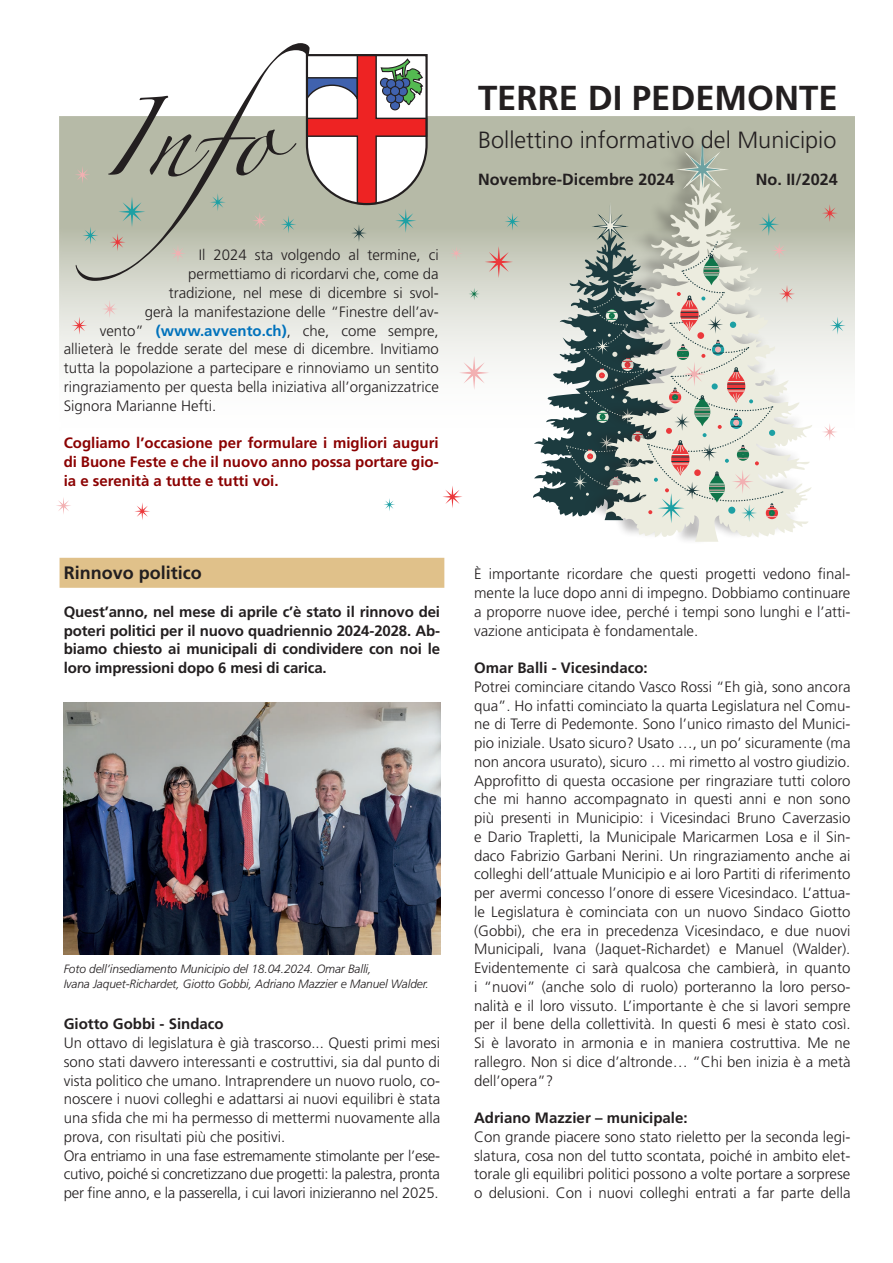
<style>
.page{position:relative;width:893px;height:1263px;background:#fff}
.page>*{position:absolute;margin:0;border:0;box-sizing:border-box;transform-origin:0 0}
.t1{font:70.35px "Zapfino";color:#231f20}
.t2{font:700 34.65px "Frutiger LT";color:#231f20}
.t3{font:300 23.4px "Frutiger LT";color:#231f20}
.t4{font:700 18px "Frutiger LT";color:#231f20}
.t5{font:700 16.2px "Frutiger LT";color:#231f20}
.t6{font:300 15px/18.8px "Frutiger LT";color:#231f20;text-align:justify}
.t7{font:700 15px/18.8px "Frutiger LT";color:#231f20;text-align:justify}
.t8{font:700 15px/18.8px "Frutiger LT";color:#8b0202;text-align:justify}
.t9{font:italic 300 12px "Frutiger LT";letter-spacing:-.01em;color:#231f20}
.s1{font-weight:700;color:#0072bc}
</style>
<div class="page">
<div style="left:60px;top:558px;width:384px;height:30px;background:#e0c18a"></div>
<svg style="left:60px;top:117px;width:795px;height:253px;background:#cccfc2"></svg>
<svg style="left:533px;top:229px;width:33px;height:287px"></svg>
<div style="left:584px;top:123px;width:222px;height:421px;background:#b6baa7"></div>
<svg style="left:605px;top:177px;width:207px;height:365px"></svg>
<svg style="left:676px;top:136px;width:53px;height:59px"></svg>
<img style="left:64px;top:702px;width:376px;height:252px">
<svg style="left:306px;top:54px;width:122px;height:188px"></svg>
<svg style="left:450px;top:246px;width:12px;height:14px"></svg>
<svg style="left:469px;top:288px;width:11px;height:12px"></svg>
<svg style="left:443px;top:486px;width:19px;height:22px"></svg>
<svg style="left:384px;top:498px;width:11px;height:13px"></svg>
<svg style="left:56px;top:498px;width:15px;height:16px"></svg>
<svg style="left:119px;top:197px;width:26px;height:30px"></svg>
<svg style="left:170px;top:244px;width:16px;height:18px"></svg>
<svg style="left:82px;top:227px;width:16px;height:17px"></svg>
<svg style="left:822px;top:204px;width:16px;height:18px"></svg>
<svg style="left:252px;top:212px;width:16px;height:18px"></svg>
<svg style="left:459px;top:356px;width:30px;height:34px"></svg>
<svg style="left:110px;top:233px;width:16px;height:18px"></svg>
<svg style="left:281px;top:215px;width:15px;height:18px"></svg>
<svg style="left:823px;top:424px;width:14px;height:16px"></svg>
<svg style="left:71px;top:317px;width:16px;height:18px"></svg>
<svg style="left:102px;top:300px;width:16px;height:18px"></svg>
<svg style="left:485px;top:246px;width:28px;height:32px"></svg>
<svg style="left:830px;top:317px;width:16px;height:18px"></svg>
<svg style="left:566px;top:202px;width:229px;height:322px;background:#b0b6ad"></svg>
<svg style="left:505px;top:213px;width:15px;height:18px"></svg>
<svg style="left:210px;top:193px;width:16px;height:18px"></svg>
<svg style="left:75px;top:166px;width:15px;height:18px"></svg>
<svg style="left:135px;top:503px;width:15px;height:17px"></svg>
<p class="t1" style="left:102px;top:109px;width:324px">Info</p>
<p class="t6" style="left:199px;top:246px;width:242px">Il 2024 sta volgendo al termine, ci</p>
<p class="t6" style="left:188px;top:265px;width:252px">permettiamo di ricordarvi che, come da</p>
<p class="t6" style="left:169px;top:284px;width:272px">tradizione, nel mese di dicembre si svol-</p>
<p class="t6" style="left:145px;top:302px;width:296px">gerà la manifestazione delle “Finestre dell’av-</p>
<p class="t6" style="left:100px;top:321px;width:341px">vento” <span class="s1">(www.avvento.ch)</span>, che, come sempre,</p>
<p class="t6" style="left:64px;top:340px;width:377px">allieterà le fredde serate del mese di dicembre. Invitiamo</p>
<p class="t6" style="left:64px;top:359px;width:377px">tutta la popolazione a partecipare e rinnoviamo un sentito</p>
<p class="t6" style="left:64px;top:377px;width:377px">ringraziamento per questa bella iniziativa all’organizzatrice</p>
<p class="t6" style="left:64px;top:396px;width:154px">Signora Marianne Hefti.</p>
<p class="t8" style="left:64px;top:433px;width:377px">Cogliamo l’occasione per formulare i migliori auguri di Buone Feste e che il nuovo anno possa portare gio&shy;ia e serenità a tutte e tutti voi.</p>
<p class="t4" style="left:64px;top:562px;width:140px">Rinnovo politico</p>
<p class="t7" style="left:64px;top:602px;width:378px">Quest’anno, nel mese di aprile c’è stato il rinnovo dei poteri politici per il nuovo quadriennio 2024-2028. Ab&shy;biamo chiesto ai municipali di condividere con noi le loro impressioni dopo 6 mesi di carica.</p>
<p class="t9" style="left:64px;top:962px;width:309px">Foto dell’insediamento Municipio del 18.04.2024. Omar Balli,</p>
<p class="t9" style="left:64px;top:977px;width:367px">Ivana Jaquet-Richardet, Giotto Gobbi, Adriano Mazzier e Manuel Walder.</p>
<p class="t7" style="left:64px;top:1015px;width:162px">Giotto Gobbi - Sindaco</p>
<p class="t6" style="left:64px;top:1034px;width:378px">Un ottavo di legislatura è già trascorso... Questi primi mesi sono stati davvero interessanti e costruttivi, sia dal punto di vista politico che umano. Intraprendere un nuovo ruolo, co&shy;noscere i nuovi colleghi e adattarsi ai nuovi equilibri è stata una sfida che mi ha permesso di mettermi nuovamente alla prova, con risultati più che positivi.</p>
<p class="t6" style="left:64px;top:1146px;width:378px">Ora entriamo in una fase estremamente stimolante per l’ese&shy;cutivo, poiché si concretizzano due progetti: la palestra, pronta per fine anno, e la passerella, i cui lavori inizieranno nel 2025.</p>
<p class="t2" style="left:478px;top:78px;width:361px">TERRE DI PEDEMONTE</p>
<p class="t3" style="left:478px;top:127px;width:360px">Bollettino informativo del Municipio</p>
<p class="t5" style="left:478px;top:170px;width:198px">Novembre-Dicembre 2024</p>
<p class="t5" style="left:756px;top:170px;width:83px">No. II/2024</p>
<p class="t6" style="left:474px;top:565px;width:378px">È importante ricordare che questi progetti vedono final&shy;mente la luce dopo anni di impegno. Dobbiamo continuare a proporre nuove idee, perché i tempi sono lunghi e l’atti&shy;vazione anticipata è fondamentale.</p>
<p class="t7" style="left:474px;top:658px;width:175px">Omar Balli - Vicesindaco:</p>
<p class="t6" style="left:474px;top:677px;width:378px">Potrei cominciare citando Vasco Rossi “Eh già, sono ancora qua”. Ho infatti cominciato la quarta Legislatura nel Comu&shy;ne di Terre di Pedemonte. Sono l’unico rimasto del Munici&shy;pio iniziale. Usato sicuro? Usato …, un po’ sicuramente (ma non ancora usurato), sicuro … mi rimetto al vostro giudizio.</p>
<p class="t6" style="left:474px;top:771px;width:378px">Approfitto di questa occasione per ringraziare tutti coloro che mi hanno accompagnato in questi anni e non sono più presenti in Municipio: i Vicesindaci Bruno Caverzasio e Dario Trapletti, la Municipale Maricarmen Losa e il Sin&shy;daco Fabrizio Garbani Nerini. Un ringraziamento anche ai colleghi dell’attuale Municipio e ai loro Partiti di riferimento per avermi concesso l’onore di essere Vicesindaco. L’attua&shy;le Legislatura è cominciata con un nuovo Sindaco Giotto (Gobbi), che era in precedenza Vicesindaco, e due nuovi Municipali, Ivana (Jaquet-Richardet) e Manuel (Walder).<br>Evidentemente ci sarà qualcosa che cambierà, in quanto i “nuovi” (anche solo di ruolo) porteranno la loro perso&shy;nalità e il loro vissuto. L’importante è che si lavori sempre per il bene della collettività. In questi 6 mesi è stato così.<br>Si è lavorato in armonia e in maniera costruttiva. Me ne rallegro. Non si dice d’altronde… “Chi ben inizia è a metà dell’opera”?</p>
<p class="t7" style="left:474px;top:1108px;width:215px">Adriano Mazzier – municipale:</p>
<p class="t6" style="left:474px;top:1127px;width:378px">Con grande piacere sono stato rieletto per la seconda legi&shy;slatura, cosa non del tutto scontata, poiché in ambito elet&shy;torale gli equilibri politici possono a volte portare a sorprese o delusioni. Con i nuovi colleghi entrati a far parte della</p>
</div>
